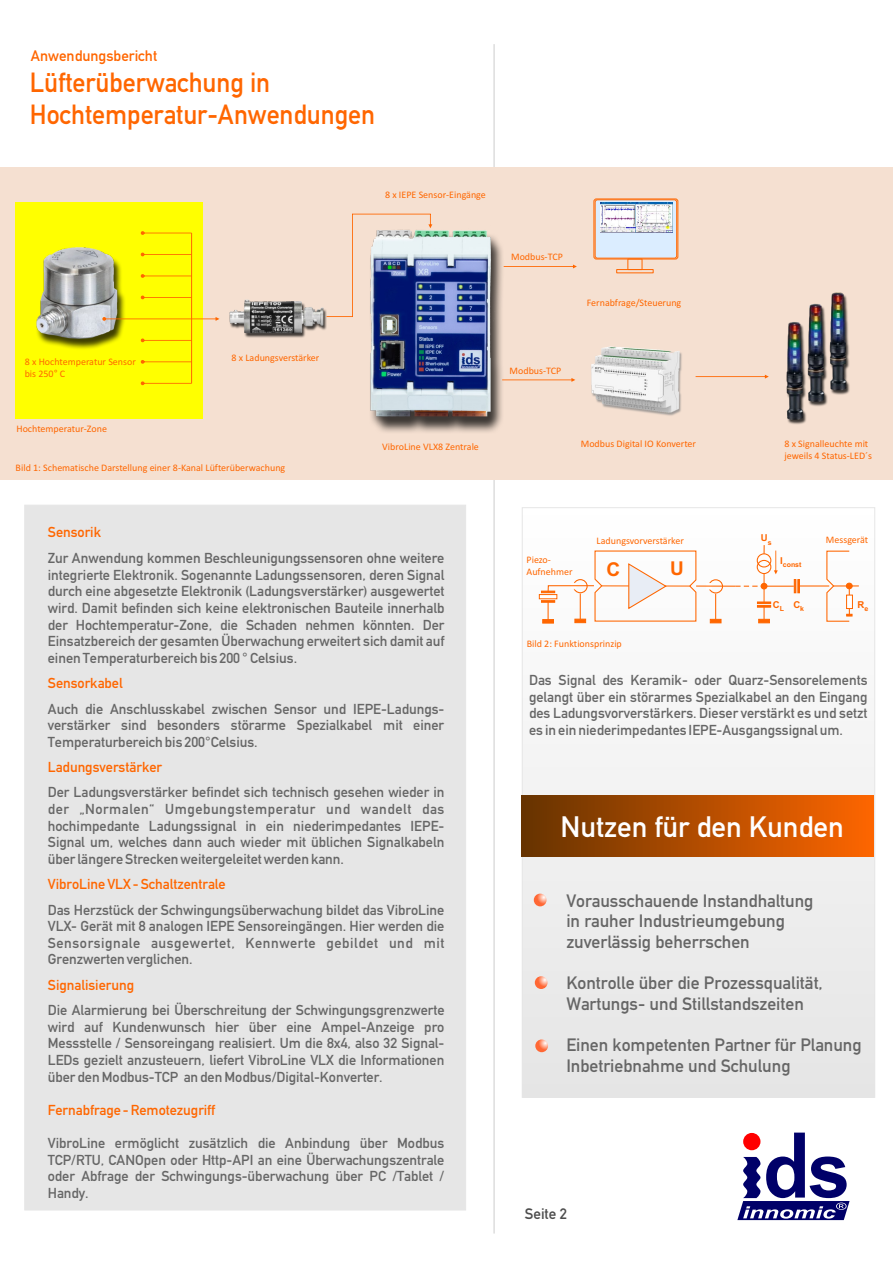
<style>
.page{position:relative;width:893px;height:1263px;background:#fff}
.page>*{position:absolute;margin:0;border:0;box-sizing:border-box;transform-origin:0 0}
.t1{font:29.1px "DIN1451 Mittelschrift DB";color:#fff}
.t2{font:27.3px/32px "DIN1451 Mittelschrift DB";color:#f60;scale:.95 1}
.t3{font:700 19.05px "Arial";color:#f60}
.t4{font:17.7px/20.7px "DIN1451 Mittelschrift DB";color:#666}
.t5{font:15px "DIN1451 Mittelschrift DB";color:#f60}
.t6{font:15px "DIN1451 Mittelschrift DB";color:#4d4d4d}
.t7{font:14.25px/16.6px "DIN1451 Mittelschrift DB";color:#666;text-align:justify}
.t8{font:14.25px "DIN1451 Mittelschrift DB";color:#f60}
.t9{font:10.05px/12.1px "Calibri";color:#f60}
.t10{font:700 9.45px "Arial";color:#f60}
.t11{font:700 7.05px "Arial";color:#f60}
.s1{font-family:"Arial"}
</style>
<div class="page">
<hr style="left:494px;top:44px;width:1px;height:1189px;background:#ccc">
<div style="left:0;top:168px;width:893px;height:312px;background:#f5e0d1"></div>
<div style="left:15px;top:202px;width:187px;height:217px;background:#ff0"></div>
<svg style="left:737px;top:1132px;width:112px;height:88px"></svg>
<div style="left:24px;top:505px;width:442px;height:706px;background:#e6e6e6"></div>
<svg style="left:524px;top:579px;width:349px;height:517px"></svg>
<div style="left:521px;top:795px;width:353px;height:61px;background:linear-gradient(to right,#630,#fe6600)"></div>
<img style="left:36px;top:247px;width:89px;height:102px">
<svg style="left:141px;top:231px;width:51px;height:4px"></svg>
<svg style="left:141px;top:253px;width:50px;height:3px"></svg>
<svg style="left:141px;top:274px;width:50px;height:4px"></svg>
<svg style="left:141px;top:296px;width:50px;height:3px"></svg>
<svg style="left:102px;top:317px;width:117px;height:4px"></svg>
<svg style="left:141px;top:338px;width:50px;height:4px"></svg>
<svg style="left:141px;top:360px;width:50px;height:4px"></svg>
<svg style="left:141px;top:381px;width:51px;height:4px"></svg>
<hr style="left:191px;top:233px;width:1px;height:150px;background:#f60">
<img style="left:229px;top:299px;width:98px;height:39px">
<img style="left:352px;top:213px;width:152px;height:219px">
<svg style="left:327px;top:214px;width:105px;height:103px"></svg>
<svg style="left:502px;top:378px;width:73px;height:4px"></svg>
<svg style="left:504px;top:265px;width:73px;height:3px"></svg>
<svg style="left:696px;top:375px;width:73px;height:4px"></svg>
<img style="left:786px;top:292px;width:64px;height:133px">
<svg style="left:534px;top:894px;width:13px;height:12px"></svg>
<svg style="left:535px;top:976px;width:13px;height:13px"></svg>
<svg style="left:535px;top:1039px;width:13px;height:13px"></svg>
<svg style="left:793px;top:579px;width:7px;height:15px"></svg>
<div style="left:708px;top:579px;width:15px;height:14px;border:1px solid #f60;border-radius:50%"></div>
<svg style="left:705px;top:583px;width:17px;height:41px"></svg>
<svg style="left:538px;top:550px;width:159px;height:74px"></svg>
<hr style="left:696px;top:585px;width:39px;height:2px;background:#f60">
<svg style="left:735px;top:545px;width:43px;height:79px"></svg>
<hr style="left:764px;top:586px;width:30px;height:1px;background:#f60">
<hr style="left:799px;top:585px;width:30px;height:1px;background:#f60">
<svg style="left:826px;top:550px;width:33px;height:72px"></svg>
<img style="left:591px;top:346px;width:91px;height:70px">
<div style="left:593px;top:199px;width:85px;height:60px;border:1px solid #f60;border-radius:2px"></div>
<div style="left:595px;top:199px;width:82px;height:60px;background:#dbedff;border:1px solid #f60;border-radius:2px"></div>
<svg style="left:616px;top:269px;width:38px;height:5px"></svg>
<div style="left:627px;top:259px;width:15px;height:11px;border:1px solid #f60"></div>
<img style="left:600px;top:203px;width:72px;height:30px">
<p class="t5" style="left:31px;top:47px;width:128px">Anwendungsbericht</p>
<h2 class="t2" style="left:30px;top:66px;width:365px">Lüfterüberwachung in<br>Hochtemperatur-Anwendungen</h2>
<p class="t9" style="left:385px;top:189px;width:102px">8 x IEPE Sensor-Eingänge</p>
<p class="t9" style="left:25px;top:357px;width:113px">8 x Hochtemperatur Sensor bis 250<span class="s1">°</span> C</p>
<p class="t9" style="left:232px;top:353px;width:89px">8 x Ladungsverstärker</p>
<p class="t9" style="left:16px;top:424px;width:92px">Hochtemperatur-Zone</p>
<p class="t9" style="left:16px;top:463px;width:271px">Bild 1: Schematische Darstellung einer 8-Kanal Lüfterüberwachung</p>
<p class="t8" style="left:48px;top:524px;width:55px">Sensorik</p>
<p class="t9" style="left:382px;top:441px;width:98px">VibroLine VLX8 Zentrale</p>
<p class="t7" style="left:48px;top:550px;width:398px">Zur Anwendung kommen Beschleunigungssensoren ohne weitere integrierte Elektronik. Sogenannte Ladungssensoren, deren Signal durch eine abgesetzte Elektronik (Ladungsverstärker) ausgewertet wird. Damit befinden sich keine elektronischen Bauteile innerhalb der Hochtemperatur-Zone, die Schaden nehmen könnten. Der Einsatzbereich der gesamten Überwachung erweitert sich damit auf einen Temperaturbereich bis 200 <span class="s1">°</span> Celsius.</p>
<p class="t7" style="left:48px;top:700px;width:398px">Auch die Anschlusskabel zwischen Sensor und IEPE-Ladungs&shy;verstärker sind besonders störarme Spezialkabel mit einer Temperaturbereich bis 200<span class="s1">°</span>Celsius.</p>
<p class="t7" style="left:48px;top:784px;width:398px">Der Ladungsverstärker befindet sich technisch gesehen wieder in der „Normalen“ Umgebungstemperatur und wandelt das hochimpedante Ladungssignal in ein niederimpedantes IEPE-Signal um, welches dann auch wieder mit üblichen Signalkabeln über längere Strecken weitergeleitet werden kann.</p>
<p class="t7" style="left:48px;top:901px;width:398px">Das Herzstück der Schwingungsüberwachung bildet das VibroLine VLX- Gerät mit 8 analogen IEPE Sensoreingängen. Hier werden die Sensorsignale ausgewertet, Kennwerte gebildet und mit Grenzwerten verglichen.</p>
<p class="t7" style="left:48px;top:1002px;width:398px">Die Alarmierung bei Überschreitung der Schwingungsgrenzwerte wird auf Kundenwunsch hier über eine Ampel-Anzeige pro Messstelle / Sensoreingang realisiert. Um die 8x4, also 32 Signal-LEDs gezielt anzusteuern, liefert VibroLine VLX die Informationen über den Modbus-TCP an den Modbus/Digital-Konverter.</p>
<p class="t8" style="left:48px;top:675px;width:76px">Sensorkabel</p>
<p class="t8" style="left:48px;top:759px;width:116px">Ladungsverstärker</p>
<p class="t8" style="left:48px;top:876px;width:179px">VibroLine VLX - Schaltzentrale</p>
<p class="t8" style="left:48px;top:976px;width:88px">Signalisierung</p>
<p class="t8" style="left:48px;top:1101px;width:169px">Fernabfrage - Remotezugriff</p>
<p class="t7" style="left:48px;top:1135px;width:398px">VibroLine ermöglicht zusätzlich die Anbindung über Modbus TCP/RTU, CANOpen oder Http-API an eine Überwachungszentrale oder Abfrage der Schwingungs-überwachung über PC /Tablet / Handy.</p>
<p class="t9" style="left:511px;top:252px;width:53px">Modbus-TCP</p>
<p class="t9" style="left:510px;top:365px;width:53px">Modbus-TCP</p>
<p class="t9" style="left:587px;top:298px;width:96px">Fernabfrage/Steuerung</p>
<p class="t9" style="left:581px;top:438px;width:117px">Modbus Digital IO Konverter</p>
<p class="t9" style="left:527px;top:554px;width:48px">Piezo-<br>Aufnehmer</p>
<p class="t9" style="left:597px;top:535px;width:89px">Ladungsvorverstärker</p>
<h3 class="t3" style="left:607px;top:562px;width:15px">C</h3>
<h3 class="t3" style="left:670px;top:561px;width:15px">U</h3>
<p class="t9" style="left:527px;top:638px;width:97px">Bild 2: Funktionsprinzip</p>
<p class="t9" style="left:784px;top:438px;width:89px">8 x Signalleuchte mit jeweils 4 Status-LED´s</p>
<p class="t10" style="left:761px;top:534px;width:12px">U<sub>s</sub></p>
<p class="t11" style="left:780px;top:562px;width:23px"><sup>I</sup>const</p>
<p class="t9" style="left:826px;top:535px;width:44px">Messgerät</p>
<p class="t10" style="left:773px;top:601px;width:33px">C<sub>L</sub> C<sub>k</sub></p>
<p class="t10" style="left:858px;top:601px;width:12px">R<sub>e</sub></p>
<p class="t7" style="left:529px;top:672px;width:340px">Das Signal des Keramik- oder Quarz-Sensorelements gelangt über ein störarmes Spezialkabel an den Eingang des Ladungsvorverstärkers. Dieser verstärkt es und setzt es in ein niederimpedantes IEPE-Ausgangssignal um.</p>
<h1 class="t1" style="left:561px;top:810px;width:285px">Nutzen für den Kunden</h1>
<p class="t4" style="left:566px;top:890px;width:249px">Vorausschauende Instandhaltung in rauher Industrieumgebung zuverlässig beherrschen</p>
<p class="t4" style="left:566px;top:972px;width:258px">Kontrolle über die Prozessqualität,<br>Wartungs- und Stillstandszeiten</p>
<p class="t4" style="left:566px;top:1034px;width:297px">Einen kompetenten Partner für Planung<br>Inbetriebnahme und Schulung</p>
<p class="t6" style="left:525px;top:1205px;width:44px">Seite 2</p>
</div>
